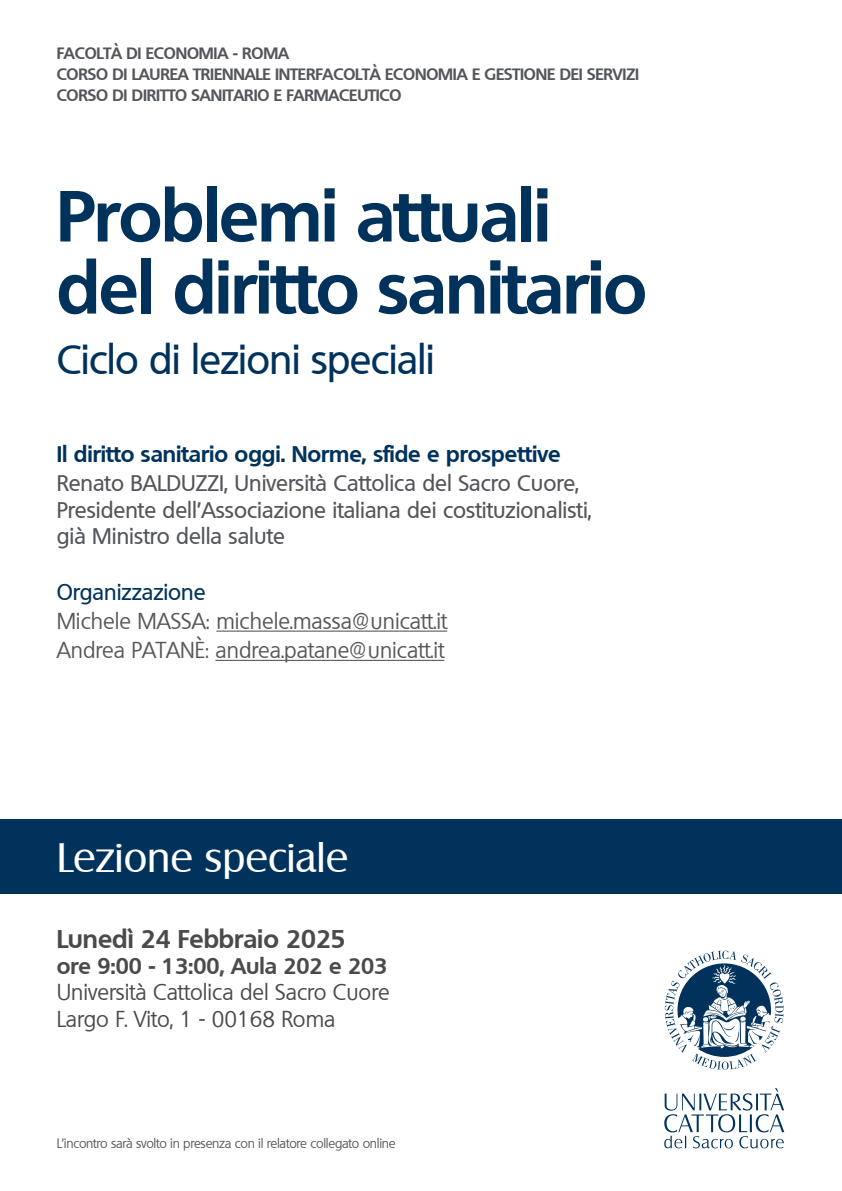
<style>
.page{position:relative;width:842px;height:1191px;background:#fff}
.page>*{position:absolute;margin:0;border:0;box-sizing:border-box;transform-origin:0 0}
.t1{font:700 70px/72px "Quebec";letter-spacing:-.015em;color:#00325c}
.t2{font:500 40px "Quebec";letter-spacing:-.015em;color:#00325c}
.t3{font:40px "Salzburg";color:#fff}
.t4{font:700 25px "Quebec";color:#4a4a49}
.t5{font:500 22px/26.4px "Quebec";color:#52555b}
.t6{font:22px/29.2px "Quebec";color:#55575a}
.t7{font:22px/26.4px "Quebec";color:#4a4a49}
.t8{font:700 22px "Quebec";color:#00325c}
.t9{font:700 22px "Quebec";color:#4a4a49}
.t10{font:500 22px "Quebec";color:#00325c}
.t11{font:700 16px/20.8px "Quebec";letter-spacing:-.01em;color:#52555b}
.t12{font:13px "Quebec";letter-spacing:-.02em;color:#55575a}
.s1{color:#55585a}
</style>
<div class="page">
<div style="left:0;top:819px;width:842px;height:75px;background:#00325c"></div>
<hr style="left:216px;top:630px;width:231px;height:1px;background:#55575a">
<hr style="left:215px;top:660px;width:229px;height:1px;background:#55585a">
<svg style="left:665px;top:950px;width:119px;height:119px"></svg>
<svg style="left:664px;top:1088px;width:120px;height:60px"></svg>
<p class="t11" style="left:57px;top:42px;width:584px">FACOLTÀ DI ECONOMIA - ROMA<br>CORSO DI LAUREA TRIENNALE INTERFACOLTÀ ECONOMIA E GESTIONE DEI SERVIZI<br>CORSO DI DIRITTO SANITARIO E FARMACEUTICO</p>
<h1 class="t1" style="left:57px;top:178px;width:592px">Problemi attuali del diritto sanitario</h1>
<h2 class="t2" style="left:57px;top:333px;width:379px">Ciclo di lezioni speciali</h2>
<p class="t8" style="left:57px;top:439px;width:505px">Il diritto sanitario oggi. Norme, sfide e prospettive</p>
<p class="t5" style="left:57px;top:470px;width:537px">Renato BALDUZZI, Università Cattolica del Sacro Cuore,<br>Presidente dell’Associazione italiana dei costituzionalisti, già Ministro della salute</p>
<p class="t10" style="left:57px;top:577px;width:150px">Organizzazione</p>
<p class="t6" style="left:57px;top:606px;width:392px">Michele MASSA: michele.massa@unicatt.it<br>Andrea PATANÈ: <span class="s1">andrea.patane@unicatt.it</span></p>
<h2 class="t3" style="left:57px;top:834px;width:293px">Lezione speciale</h2>
<p class="t4" style="left:57px;top:922px;width:291px">Lunedì 24 Febbraio 2025</p>
<p class="t9" style="left:57px;top:951px;width:332px">ore 9:00 - 13:00, Aula 202 e 203</p>
<p class="t7" style="left:57px;top:979px;width:334px">Università Cattolica del Sacro Cuore<br>Largo F. Vito, 1 - 00168 Roma</p>
<p class="t12" style="left:57px;top:1135px;width:341px">L’incontro sarà svolto in presenza con il relatore collegato online</p>
</div>
